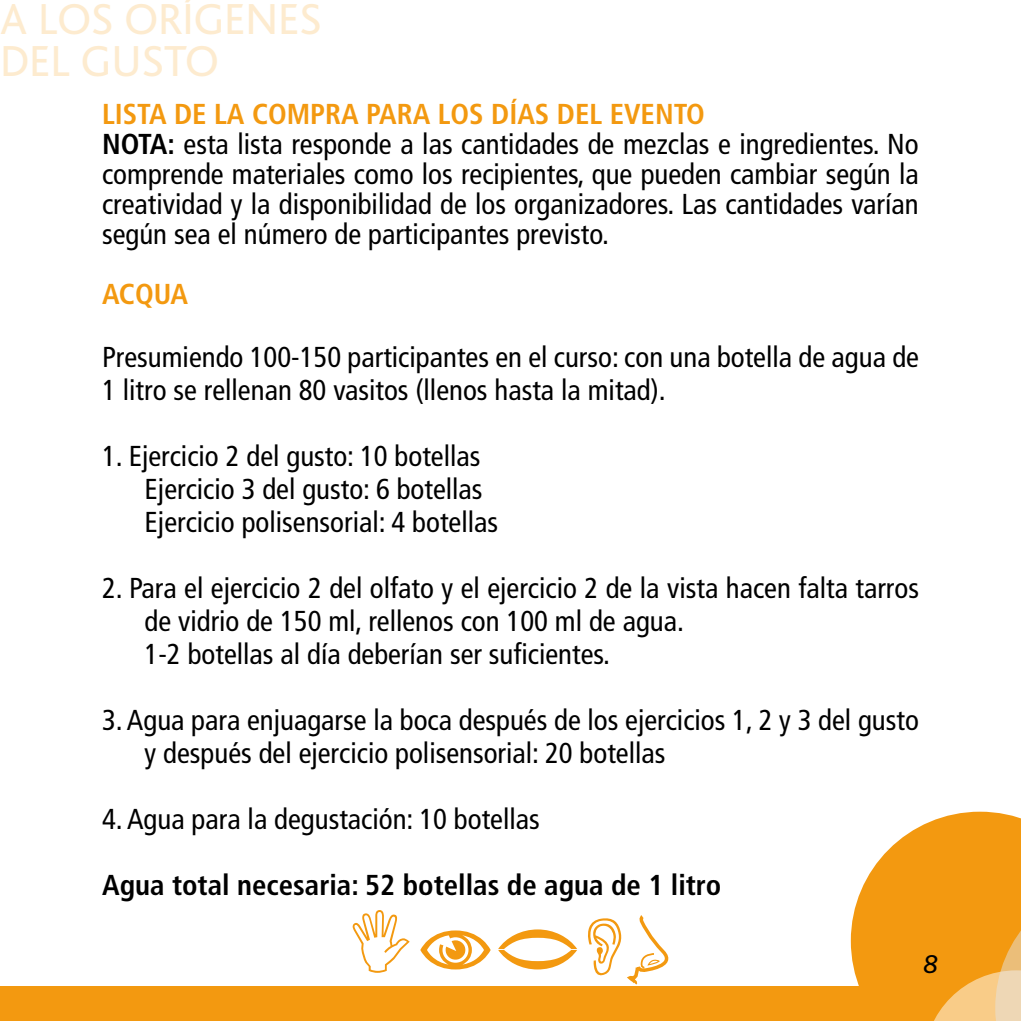
<style>
.page{position:relative;width:1021px;height:1021px;background:#fff}
.page>*{position:absolute;margin:0;border:0;box-sizing:border-box;transform-origin:0 0}
.t1{font:45.3px/42px "Bliss";color:#fdebcf}
.t2{font:condensed 28.8px/33px "Frutiger";color:#000}
.t3{font:700 condensed 28.8px "Frutiger";color:#000}
.t4{font:700 condensed 28.8px "Frutiger";letter-spacing:-.01em;color:#f39910}
.t5{font:italic 27px "Bliss";color:#000}
.s1{font-weight:700;color:#f39910}
.s2{font-weight:700}
</style>
<div class="page">
<div style="left:0;top:986px;width:1016px;height:34px;background:#f39910"></div>
<svg style="left:850px;top:811px;width:170px;height:209px"></svg>
<svg style="left:352px;top:910px;width:58px;height:62px"></svg>
<svg style="left:420px;top:930px;width:70px;height:39px"></svg>
<svg style="left:498px;top:929px;width:79px;height:40px"></svg>
<svg style="left:588px;top:915px;width:81px;height:70px"></svg>
<h1 class="t1" style="left:0;top:-1px;width:323px">A LOS ORÍGENES<br>DEL GUSTO</h1>
<p class="t2" style="left:102px;top:99px;width:818px;line-height:30px"><span class="s1">LISTA DE LA COMPRA PARA LOS DÍAS DEL EVENTO<br></span><span class="s2">NOTA:</span> esta lista responde a las cantidades de mezclas e ingredientes. No comprende materiales como los recipientes, que pueden cambiar según la creatividad y la disponibilidad de los organizadores. Las cantidades varían según sea el número de participantes previsto.</p>
<p class="t4" style="left:102px;top:277px;width:88px">ACQUA</p>
<p class="t2" style="left:102px;top:340px;width:818px">Presumiendo 100-150 participantes en el curso: con una botella de agua de<br>1 litro se rellenan 80 vasitos (llenos hasta la mitad).</p>
<p class="t2" style="left:145px;top:439px;width:355px;text-indent:-43px">1. Ejercicio 2 del gusto: 10 botellas<br>Ejercicio 3 del gusto: 6 botellas<br>Ejercicio polisensorial: 4 botellas</p>
<p class="t2" style="left:145px;top:571px;width:776px;text-indent:-43px">2. Para el ejercicio 2 del olfato y el ejercicio 2 de la vista hacen falta tarros de vidrio de 150 ml, rellenos con 100 ml de agua.<br>1-2 botellas al día deberían ser suficientes.</p>
<p class="t2" style="left:145px;top:703px;width:775px;text-indent:-43px">3. Agua para enjuagarse la boca después de los ejercicios 1, 2 y 3 del gusto y después del ejercicio polisensorial: 20 botellas</p>
<p class="t2" style="left:102px;top:802px;width:439px">4. Agua para la degustación: 10 botellas</p>
<p class="t3" style="left:102px;top:868px;width:620px">Agua total necesaria: 52 botellas de agua de 1 litro</p>
<p class="t5" style="left:923px;top:949px;width:15px">8</p>
</div>
